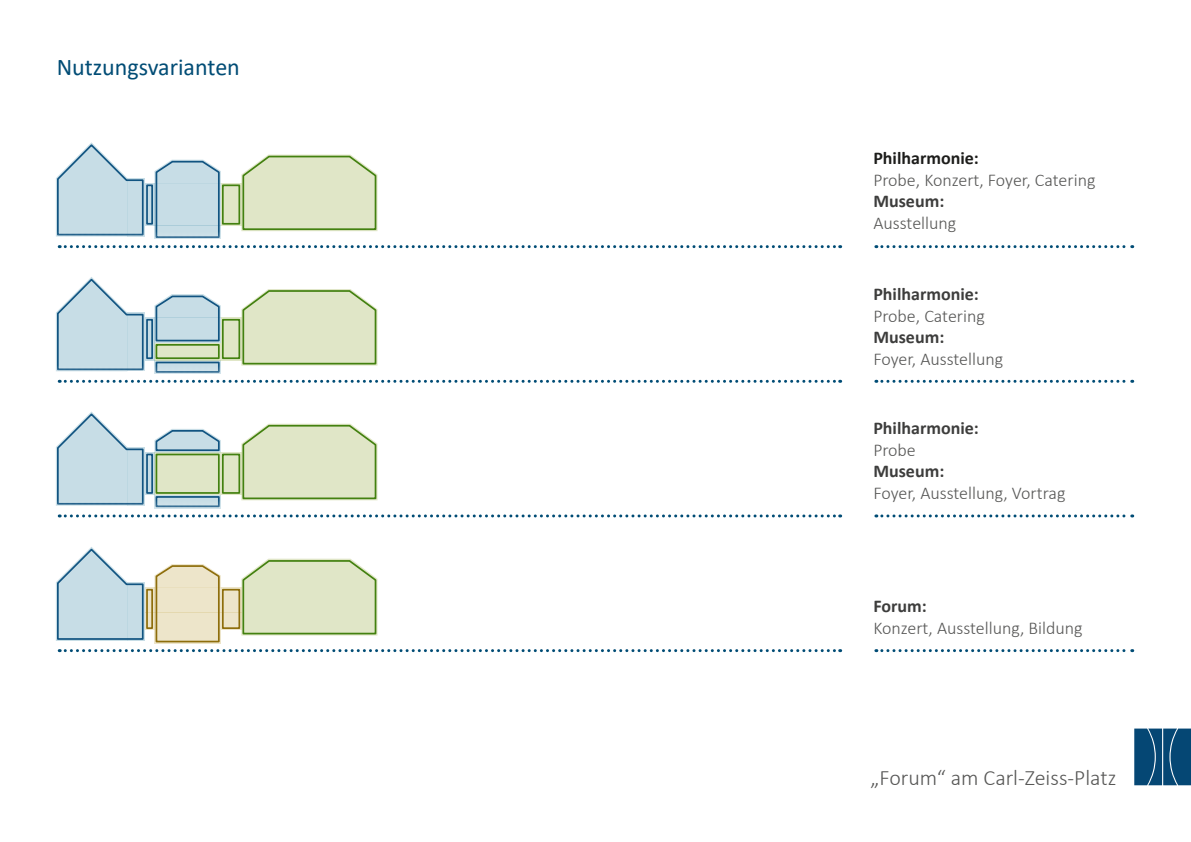
<style>
.page{position:relative;width:1191px;height:842px;background:#fff}
.page>*{position:absolute;margin:0;border:0;box-sizing:border-box;transform-origin:0 0}
.t1{font:24px "Calibri";color:#004c75}
.t2{font:300 22px "Calibri";color:#575756}
.t3{font:300 18px "Calibri";color:#575756}
.t4{font:700 18px "Calibri";color:#3d3d3c}
.t5{font:700 18px "Calibri";color:#1d1d1b}
</style>
<div class="page">
<svg style="left:1134px;top:729px;width:57px;height:56px;background:#15527c"></svg>
<svg style="left:56px;top:163px;width:15px;height:68px"></svg>
<div style="left:154px;top:360px;width:67px;height:14px;background:#8fbccd;opacity:.5"></div>
<div style="left:154px;top:318px;width:67px;height:25px;background:#c7dde6"></div>
<div style="left:154px;top:343px;width:67px;height:17px;background:#e0e6c7"></div>
<div style="left:145px;top:318px;width:9px;height:25px;background:#c7dde6"></div>
<div style="left:145px;top:343px;width:9px;height:17px;background:#c7dde6"></div>
<div style="left:221px;top:343px;width:20px;height:17px;background:#e0e6c7"></div>
<div style="left:221px;top:318px;width:20px;height:25px;background:#e0e6c7"></div>
<div style="left:127px;top:313px;width:18px;height:58px;background:#c7dde6"></div>
<svg style="left:241px;top:296px;width:136px;height:70px;background:#d8e1be"></svg>
<div style="left:222px;top:319px;width:18px;height:40px;border:2px solid #438110"></div>
<svg style="left:56px;top:296px;width:88px;height:70px"></svg>
<div style="left:156px;top:362px;width:64px;height:11px;border:2px solid #115481"></div>
<svg style="left:154px;top:296px;width:67px;height:46px"></svg>
<div style="left:156px;top:344px;width:64px;height:15px;border:2px solid #438110"></div>
<div style="left:146px;top:319px;width:7px;height:40px;border:2px solid #115481"></div>
<div style="left:154px;top:495px;width:67px;height:13px;background:#8fbccd;opacity:.5"></div>
<div style="left:154px;top:452px;width:67px;height:25px;background:#c2cd90;opacity:.5"></div>
<div style="left:154px;top:477px;width:67px;height:18px;background:#e0e6c7"></div>
<div style="left:145px;top:452px;width:9px;height:25px;background:#8fbccd;opacity:.5"></div>
<div style="left:145px;top:477px;width:9px;height:18px;background:#c7dde6"></div>
<div style="left:221px;top:477px;width:20px;height:18px;background:#e0e6c7"></div>
<div style="left:221px;top:452px;width:20px;height:25px;background:#c2cd90;opacity:.5"></div>
<div style="left:127px;top:447px;width:18px;height:59px;background:#c7dde6"></div>
<svg style="left:241px;top:424px;width:136px;height:76px;background:#d7e0bd"></svg>
<div style="left:222px;top:454px;width:18px;height:40px;border:2px solid #438110"></div>
<svg style="left:56px;top:411px;width:88px;height:89px"></svg>
<div style="left:156px;top:496px;width:64px;height:11px;border:2px solid #115481"></div>
<svg style="left:154px;top:429px;width:67px;height:23px;background:#b0cad8"></svg>
<div style="left:156px;top:454px;width:64px;height:40px;border:2px solid #438110"></div>
<div style="left:146px;top:454px;width:7px;height:40px;border:2px solid #115481"></div>
<svg style="left:71px;top:142px;width:307px;height:154px"></svg>
<div style="left:44px;top:231px;width:811px;height:31px;background:#fff"></div>
<svg style="left:59px;top:245px;width:781px;height:3px"></svg>
<svg style="left:876px;top:245px;width:256px;height:3px"></svg>
<div style="left:44px;top:366px;width:811px;height:31px;background:#fff"></div>
<svg style="left:59px;top:380px;width:781px;height:3px"></svg>
<svg style="left:876px;top:380px;width:256px;height:3px"></svg>
<div style="left:44px;top:500px;width:811px;height:32px;background:#fff"></div>
<svg style="left:59px;top:514px;width:781px;height:3px"></svg>
<svg style="left:876px;top:514px;width:256px;height:3px"></svg>
<svg style="left:59px;top:649px;width:781px;height:3px"></svg>
<svg style="left:876px;top:649px;width:256px;height:3px"></svg>
<div style="left:145px;top:587px;width:9px;height:25px;background:#dbcb95;opacity:.5"></div>
<div style="left:145px;top:612px;width:9px;height:18px;background:#ede5ca"></div>
<div style="left:221px;top:612px;width:20px;height:18px;background:#ede5ca"></div>
<div style="left:221px;top:587px;width:20px;height:25px;background:#dbcb95;opacity:.5"></div>
<div style="left:127px;top:582px;width:18px;height:59px;background:#c7dde6"></div>
<svg style="left:241px;top:559px;width:136px;height:76px;background:#d7e0bd"></svg>
<svg style="left:154px;top:564px;width:67px;height:79px;background:#e5dbbb"></svg>
<div style="left:222px;top:589px;width:18px;height:40px;border:2px solid #8e6e0c"></div>
<div style="left:146px;top:589px;width:7px;height:40px;border:2px solid #8e6e0c"></div>
<svg style="left:56px;top:547px;width:88px;height:94px"></svg>
<h1 class="t1" style="left:57px;top:50px;width:185px">Nutzungsvarianten</h1>
<p class="t5" style="left:873px;top:145px;width:107px">Philharmonie:</p>
<p class="t3" style="left:873px;top:169px;width:224px">Probe, Konzert, Foyer, Catering</p>
<p class="t4" style="left:873px;top:189px;width:72px">Museum:</p>
<p class="t3" style="left:873px;top:212px;width:84px">Ausstellung</p>
<p class="t4" style="left:873px;top:281px;width:107px">Philharmonie:</p>
<p class="t3" style="left:873px;top:305px;width:113px">Probe, Catering</p>
<p class="t4" style="left:873px;top:325px;width:72px">Museum:</p>
<p class="t3" style="left:873px;top:348px;width:131px">Foyer, Ausstellung</p>
<p class="t4" style="left:873px;top:415px;width:107px">Philharmonie:</p>
<p class="t3" style="left:873px;top:439px;width:44px">Probe</p>
<p class="t4" style="left:873px;top:459px;width:72px">Museum:</p>
<p class="t3" style="left:873px;top:482px;width:194px">Foyer, Ausstellung, Vortrag</p>
<p class="t4" style="left:873px;top:594px;width:55px">Forum:</p>
<p class="t3" style="left:873px;top:617px;width:211px">Konzert, Ausstellung, Bildung</p>
<p class="t2" style="left:870px;top:764px;width:247px">„Forum“ am Carl-Zeiss-Platz</p>
</div>
